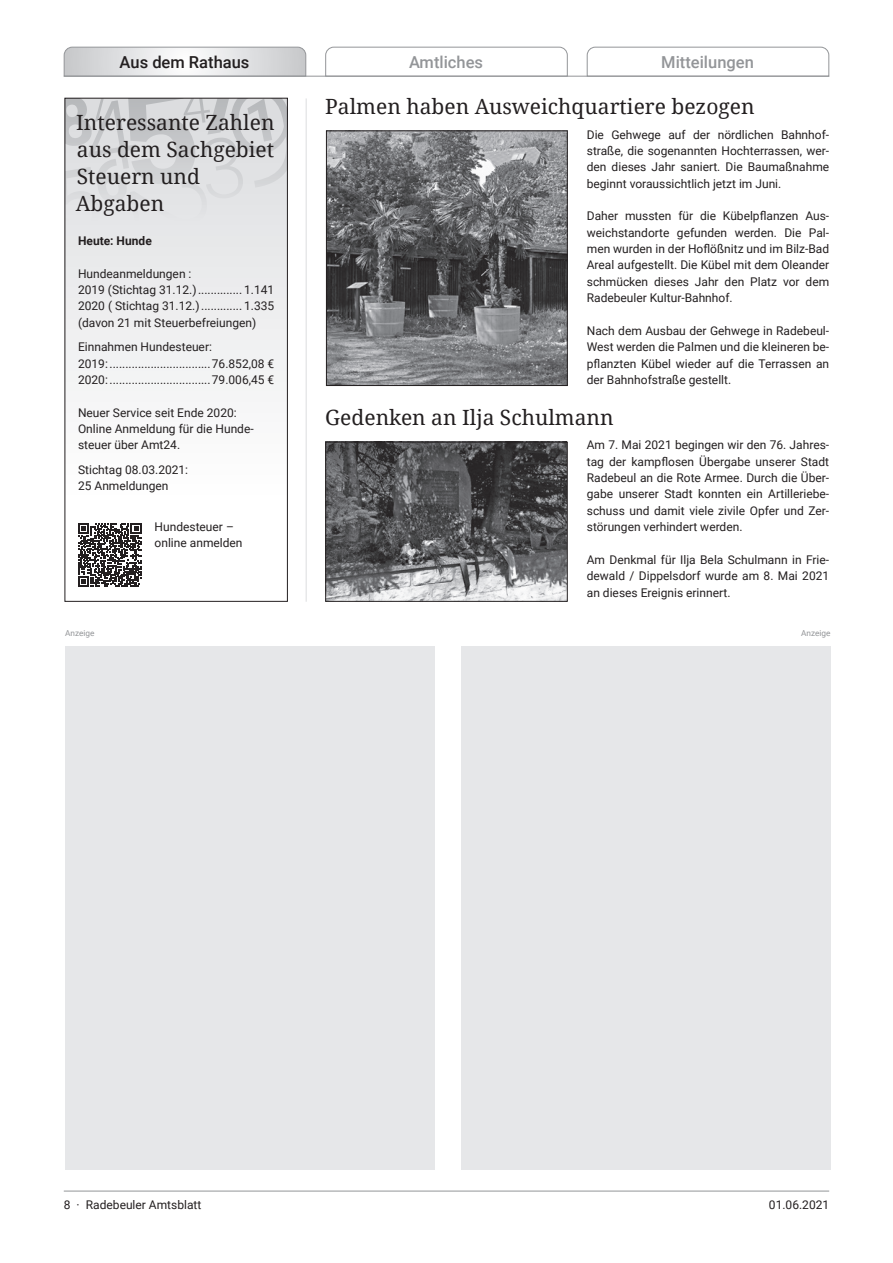
<style>
.page{position:relative;width:893px;height:1263px;background:#fff}
.page>*{position:absolute;margin:0;border:0;box-sizing:border-box;transform-origin:0 0}
.t1{font:21px/27px "Droid Serif";color:#231f20}
.t2{font:500 16.5px "Roboto";color:#939598}
.t3{font:500 16.5px "Roboto";color:#231f20}
.t4{font:12px/16.4px "Roboto";color:#231f20}
.t5{font:700 12px "Roboto";color:#231f20}
.t6{font:8.25px "Roboto";color:#939598}
</style>
<div class="page">
<div style="left:461px;top:646px;width:370px;height:523px;background:#e6e7e9"></div>
<div style="left:65px;top:646px;width:370px;height:523px;background:#e6e7e9"></div>
<svg style="left:63px;top:46px;width:244px;height:31px"></svg>
<svg style="left:325px;top:46px;width:243px;height:30px"></svg>
<svg style="left:586px;top:46px;width:244px;height:31px"></svg>
<hr style="left:64px;top:76px;width:765px;height:1px;background:#939598">
<hr style="left:64px;top:1191px;width:765px;height:1px;background:#939598">
<hr style="left:306px;top:98px;width:1px;height:504px;background:#dcdddf">
<svg style="left:67px;top:100px;width:219px;height:487px"></svg>
<div style="left:65px;top:98px;width:223px;height:504px;border:1px solid #231f20"></div>
<img style="left:327px;top:444px;width:239px;height:156px">
<div style="left:325px;top:442px;width:243px;height:160px;border:1px solid #231f20"></div>
<svg style="left:78px;top:523px;width:63px;height:63px"></svg>
<img style="left:328px;top:132px;width:238px;height:252px">
<div style="left:326px;top:130px;width:242px;height:256px;border:1px solid #231f20"></div>
<h2 class="t3" style="left:120px;top:50px;width:131px">Aus dem Rathaus</h2>
<h2 class="t2" style="left:409px;top:50px;width:76px">Amtliches</h2>
<h2 class="t2" style="left:661px;top:50px;width:94px">Mitteilungen</h2>
<h1 class="t1" style="left:76px;top:109px;width:200px">Interessante Zahlen aus dem Sachgebiet<br>Steuern und<br>Abgaben</h1>
<p class="t5" style="left:78px;top:232px;width:75px">Heute: Hunde</p>
<p class="t4" style="left:78px;top:265px;width:120px">Hundeanmeldungen :<br>2019 (Stichtag 31.12.)</p>
<p class="t4" style="left:244px;top:281px;width:32px">1.141</p>
<p class="t4" style="left:78px;top:297px;width:123px">2020 ( Stichtag 31.12.)</p>
<p class="t4" style="left:78px;top:297px;width:198px;text-indent:166px">1.335 (davon 21 mit Steuerbefreiungen)</p>
<p class="t4" style="left:78px;top:338px;width:135px">Einnahmen Hundesteuer:<br>2019:</p>
<p class="t4" style="left:212px;top:355px;width:64px">76.852,08 €</p>
<p class="t4" style="left:78px;top:371px;width:31px">2020:</p>
<p class="t4" style="left:212px;top:371px;width:64px">79.006,45 €</p>
<p class="t4" style="left:78px;top:404px;width:177px">Neuer Service seit Ende 2020:<br>Online Anmeldung für die Hunde&shy;steuer über Amt24.</p>
<p class="t4" style="left:78px;top:461px;width:112px">Stichtag 08.03.2021:<br>25 Anmeldungen</p>
<p class="t4" style="left:155px;top:518px;width:89px">Hundesteuer – online anmelden</p>
<h1 class="t1" style="left:325px;top:92px;width:431px">Palmen haben Ausweichquartiere bezogen</h1>
<p class="t4" style="left:587px;top:126px;width:244px;text-align:justify">Die Gehwege auf der nördlichen Bahnhof&shy;straße, die sogenannten Hochterrassen, wer&shy;den dieses Jahr saniert. Die Baumaßnahme beginnt voraussichtlich jetzt im Juni.</p>
<p class="t4" style="left:587px;top:208px;width:244px;text-align:justify">Daher mussten für die Kübelpflanzen Aus&shy;weichstandorte gefunden werden. Die Pal&shy;men wurden in der Hoflößnitz und im Bilz-Bad Areal aufgestellt. Die Kübel mit dem Oleander schmücken dieses Jahr den Platz vor dem Radebeuler Kultur-Bahnhof.</p>
<p class="t4" style="left:587px;top:322px;width:244px;text-align:justify">Nach dem Ausbau der Gehwege in Radebeul-West werden die Palmen und die kleineren be&shy;pflanzten Kübel wieder auf die Terrassen an der Bahnhofstraße gestellt.</p>
<h1 class="t1" style="left:325px;top:404px;width:290px">Gedenken an Ilja Schulmann</h1>
<p class="t4" style="left:587px;top:436px;width:244px;text-align:justify">Am 7. Mai 2021 begingen wir den 76. Jahres&shy;tag der kampflosen Übergabe unserer Stadt Radebeul an die Rote Armee. Durch die Über&shy;gabe unserer Stadt konnten ein Artilleriebe&shy;schuss und damit viele zivile Opfer und Zer&shy;störungen verhindert werden.</p>
<p class="t4" style="left:587px;top:551px;width:244px;text-align:justify">Am Denkmal für Ilja Bela Schulmann in Frie&shy;dewald / Dippelsdorf wurde am 8. Mai 2021 an dieses Ereignis erinnert.</p>
<p class="t6" style="left:65px;top:627px;width:31px">Anzeige</p>
<p class="t6" style="left:801px;top:627px;width:31px">Anzeige</p>
<p class="t4" style="left:64px;top:1196px;width:139px">8 · Radebeuler Amtsblatt</p>
<p class="t4" style="left:769px;top:1196px;width:62px">01.06.2021</p>
</div>
